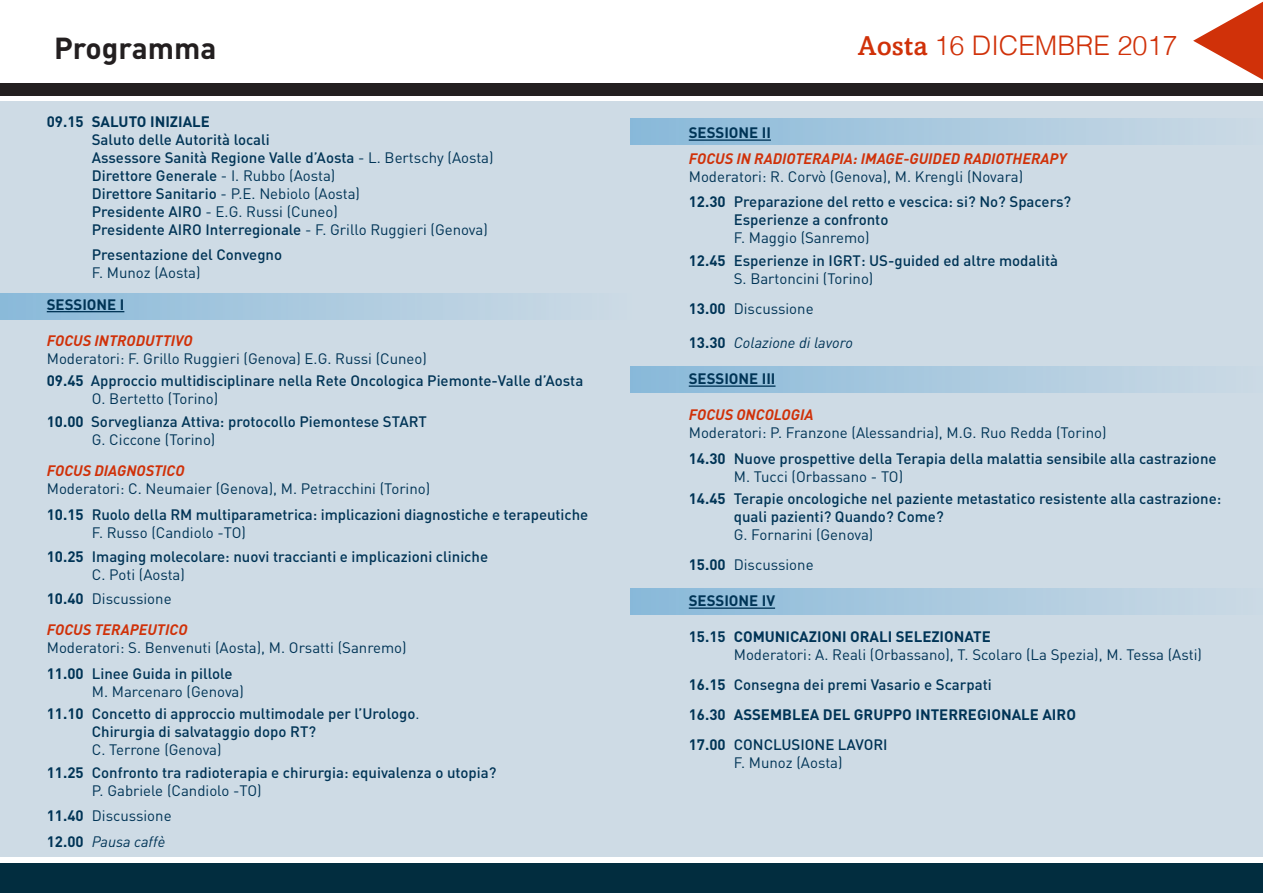
<style>
.page{position:relative;width:1263px;height:893px;background:#fff}
.page>*{position:absolute;margin:0;border:0;box-sizing:border-box;transform-origin:0 0}
.t1{font:700 30px "DIN";color:#231f20}
.t2{font:300 27px "Helvetica";color:#d03109}
.t3{font:500 15px "DIN";color:#003456}
.t4{font:15px "DIN";color:#003456}
.t5{font:700 15px "DIN";color:#003456}
.t6{font:italic 700 15px "DIN";color:#d03109}
.t7{font:italic 15px "DIN";color:#003456}
.s1{font-weight:400}
.s2{font-weight:500}
.s3{font-weight:700}
.s4{font-weight:700;font-style:normal}
.s5{font-family:"Amasis";font-weight:500}
</style>
<div class="page">
<div style="left:0;top:101px;width:1263px;height:756px;background:#cedbe5"></div>
<div style="left:0;top:293px;width:631px;height:27px;background:linear-gradient(to right,#8ab9d9,#cddbe5)"></div>
<hr style="left:47px;top:311px;width:77px;height:1px;background:#003456">
<svg style="left:1193px;top:2px;width:70px;height:78px"></svg>
<div style="left:0;top:83px;width:1263px;height:13px;background:#231f20"></div>
<div style="left:630px;top:119px;width:633px;height:26px;background:linear-gradient(to right,#88b9d9,#ccdae5)"></div>
<div style="left:630px;top:367px;width:633px;height:26px;background:linear-gradient(to right,#88b9d9,#ccdae5)"></div>
<div style="left:630px;top:588px;width:633px;height:26px;background:linear-gradient(to right,#88b9d9,#ccdae5)"></div>
<hr style="left:689px;top:139px;width:82px;height:2px;background:#003456">
<hr style="left:689px;top:385px;width:86px;height:2px;background:#003456">
<hr style="left:689px;top:607px;width:86px;height:2px;background:#003456">
<div style="left:0;top:863px;width:1263px;height:30px;background:#022d3f"></div>
<p class="t1" style="left:54px;top:28px;width:164px">Programma</p>
<p class="t5" style="left:47px;top:111px;width:165px">09.15 SALUTO INIZIALE</p>
<p class="t3" style="left:92px;top:130px;width:180px">Saluto delle Autorità locali</p>
<p class="t3" style="left:92px;top:148px;width:403px">Assessore Sanità Regione Valle d’Aosta <span class="s1">- L. Bertschy (Aosta)</span></p>
<p class="t3" style="left:92px;top:166px;width:245px">Direttore Generale <span class="s1">- I. Rubbo (Aosta)</span></p>
<p class="t4" style="left:92px;top:184px;width:270px"><span class="s2">Direttore Sanitario</span> - P.E. Nebiolo (Aosta)</p>
<p class="t4" style="left:92px;top:202px;width:248px"><span class="s2">Presidente AIRO</span> - E.G. Russi (Cuneo)</p>
<p class="t3" style="left:92px;top:220px;width:398px">Presidente AIRO Interregionale <span class="s1">- F. Grillo Ruggieri (Genova)</span></p>
<p class="t3" style="left:92px;top:245px;width:192px">Presentazione del Convegno</p>
<p class="t4" style="left:92px;top:263px;width:110px">F. Munoz (Aosta)</p>
<p class="t5" style="left:47px;top:294px;width:79px">SESSIONE I</p>
<p class="t6" style="left:47px;top:331px;width:147px">FOCUS INTRODUTTIVO</p>
<p class="t4" style="left:47px;top:349px;width:382px">Moderatori: F. Grillo Ruggieri (Genova) E.G. Russi (Cuneo)</p>
<p class="t3" style="left:47px;top:371px;width:538px"><span class="s3">09.45</span> Approccio multidisciplinare nella Rete Oncologica Piemonte-Valle d’Aosta</p>
<p class="t4" style="left:92px;top:389px;width:128px">O. Bertetto (Torino)</p>
<p class="t3" style="left:47px;top:412px;width:382px"><span class="s3">10.00</span> Sorveglianza Attiva: protocollo Piemontese START</p>
<p class="t4" style="left:92px;top:430px;width:125px">G. Ciccone (Torino)</p>
<p class="t6" style="left:47px;top:461px;width:139px">FOCUS DIAGNOSTICO</p>
<p class="t4" style="left:47px;top:479px;width:385px">Moderatori: C. Neumaier (Genova), M. Petracchini (Torino)</p>
<p class="t3" style="left:47px;top:505px;width:543px"><span class="s3">10.15</span> Ruolo della RM multiparametrica: implicazioni diagnostiche e terapeutiche</p>
<p class="t4" style="left:92px;top:523px;width:156px">F. Russo (Candiolo -TO)</p>
<p class="t3" style="left:47px;top:547px;width:443px"><span class="s3">10.25</span> Imaging molecolare: nuovi traccianti e implicazioni cliniche</p>
<p class="t4" style="left:92px;top:565px;width:95px">C. Poti (Aosta)</p>
<p class="t4" style="left:47px;top:589px;width:126px"><span class="s3">10.40</span> Discussione</p>
<p class="t6" style="left:47px;top:620px;width:142px">FOCUS TERAPEUTICO</p>
<p class="t4" style="left:47px;top:638px;width:361px">Moderatori: S. Benvenuti (Aosta), M. Orsatti (Sanremo)</p>
<p class="t3" style="left:47px;top:664px;width:187px"><span class="s3">11.00</span> Linee Guida in pillole</p>
<p class="t4" style="left:92px;top:682px;width:154px">M. Marcenaro (Genova)</p>
<p class="t3" style="left:47px;top:704px;width:374px"><span class="s3">11.10</span> Concetto di approccio multimodale per l’Urologo<span class="s1">.</span></p>
<p class="t3" style="left:92px;top:722px;width:226px">Chirurgia di salvataggio dopo RT?</p>
<p class="t4" style="left:92px;top:740px;width:131px">C. Terrone (Genova)</p>
<p class="t3" style="left:47px;top:763px;width:451px"><span class="s3">11.25</span> Confronto tra radioterapia e chirurgia: equivalenza o utopia?</p>
<p class="t4" style="left:92px;top:781px;width:171px">P. Gabriele (Candiolo -TO)</p>
<p class="t4" style="left:47px;top:806px;width:126px"><span class="s3">11.40</span> Discussione</p>
<p class="t7" style="left:47px;top:832px;width:120px"><span class="s4">12.00</span> Pausa caffè</p>
<p class="t2" style="left:858px;top:28px;width:321px"><span class="s5">Aosta</span> 16 DICEMBRE 2017</p>
<p class="t5" style="left:689px;top:123px;width:84px">SESSIONE II</p>
<p class="t6" style="left:689px;top:148px;width:379px">FOCUS IN RADIOTERAPIA: IMAGE-GUIDED RADIOTHERAPY</p>
<p class="t4" style="left:689px;top:167px;width:336px">Moderatori: R. Corvò (Genova), M. Krengli (Novara)</p>
<p class="t3" style="left:689px;top:192px;width:384px"><span class="s3">12.30</span> Preparazione del retto e vescica: si? No? Spacers?</p>
<p class="t3" style="left:734px;top:210px;width:156px">Esperienze a confronto</p>
<p class="t4" style="left:734px;top:228px;width:137px">F. Maggio (Sanremo)</p>
<p class="t3" style="left:689px;top:251px;width:371px"><span class="s3">12.45</span> Esperienze in IGRT: US-guided ed altre modalità</p>
<p class="t4" style="left:734px;top:269px;width:141px">S. Bartoncini (Torino)</p>
<p class="t4" style="left:689px;top:299px;width:126px"><span class="s3">13.00</span> Discussione</p>
<p class="t7" style="left:689px;top:333px;width:166px"><span class="s4">13.30</span> Colazione di lavoro</p>
<p class="t5" style="left:689px;top:369px;width:88px">SESSIONE III</p>
<p class="t6" style="left:689px;top:405px;width:126px">FOCUS ONCOLOGIA</p>
<p class="t4" style="left:689px;top:423px;width:419px">Moderatori: P. Franzone (Alessandria), M.G. Ruo Redda (Torino)</p>
<p class="t3" style="left:689px;top:449px;width:529px"><span class="s3">14.30</span> Nuove prospettive della Terapia della malattia sensibile alla castrazione</p>
<p class="t4" style="left:734px;top:467px;width:171px">M. Tucci (Orbassano - TO)</p>
<p class="t3" style="left:689px;top:489px;width:534px"><span class="s3">14.45</span> Terapie oncologiche nel paziente metastatico resistente alla castrazione:</p>
<p class="t3" style="left:734px;top:507px;width:211px">quali pazienti? Quando? Come?</p>
<p class="t4" style="left:734px;top:525px;width:141px">G. Fornarini (Genova)</p>
<p class="t4" style="left:689px;top:555px;width:126px"><span class="s3">15.00</span> Discussione</p>
<p class="t5" style="left:689px;top:591px;width:88px">SESSIONE IV</p>
<p class="t5" style="left:689px;top:627px;width:304px">15.15 COMUNICAZIONI ORALI SELEZIONATE</p>
<p class="t4" style="left:734px;top:645px;width:470px">Moderatori: A. Reali (Orbassano), T. Scolaro (La Spezia), M. Tessa (Asti)</p>
<p class="t3" style="left:689px;top:675px;width:305px"><span class="s3">16.15</span> Consegna dei premi Vasario e Scarpati</p>
<p class="t5" style="left:689px;top:705px;width:389px">16.30 ASSEMBLEA DEL GRUPPO INTERREGIONALE AIRO</p>
<p class="t3" style="left:689px;top:735px;width:200px"><span class="s3">17.00</span> CONCLUSIONE LAVORI</p>
<p class="t4" style="left:734px;top:753px;width:110px">F. Munoz (Aosta)</p>
</div>
